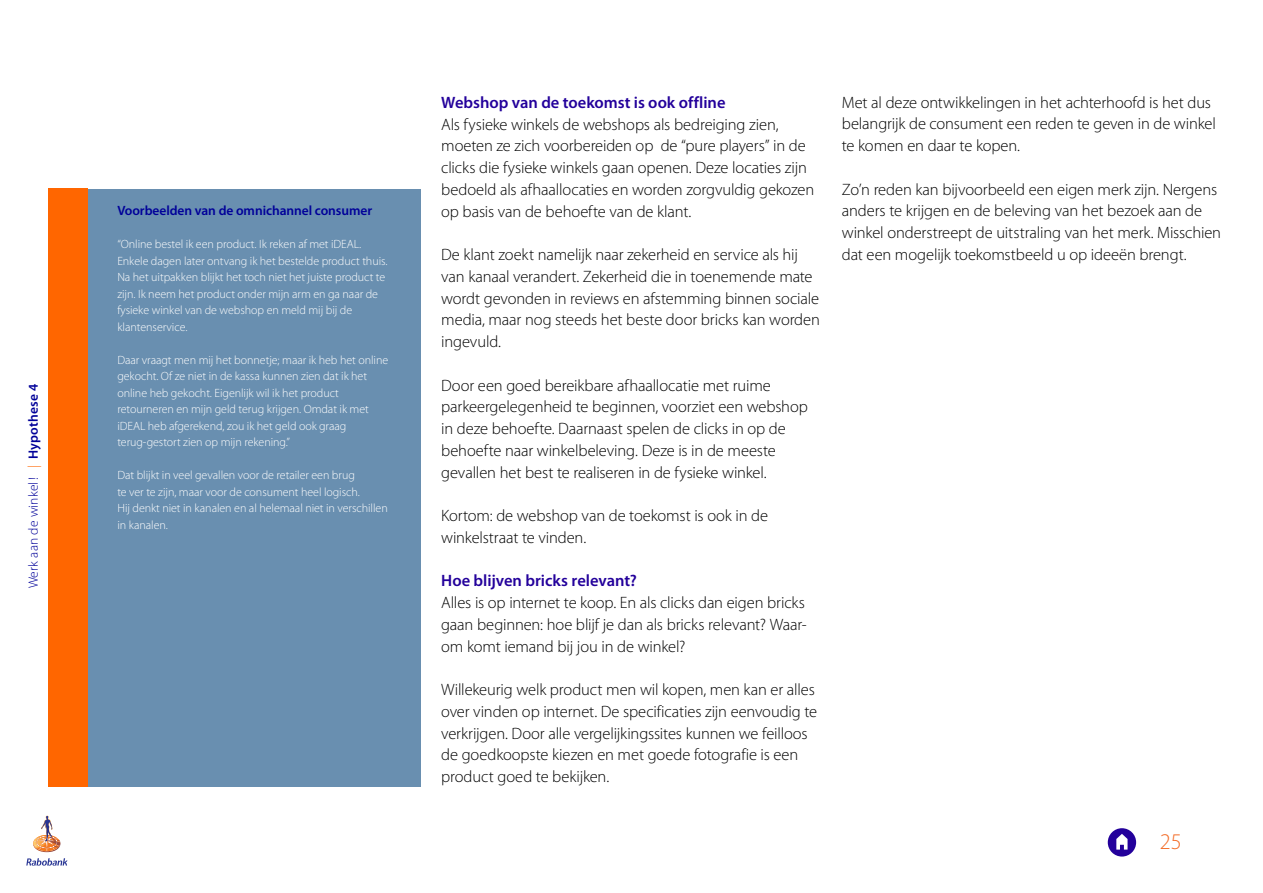
<style>
.page{position:relative;width:1263px;height:893px;background:#fff}
.page>*{position:absolute;margin:0;border:0;box-sizing:border-box;transform-origin:0 0}
.t1{font:300 22.5px "Myriad Pro";color:#f36a24}
.t2{font:300 16.5px/21.8px "Myriad Pro";letter-spacing:-.01em;color:#000}
.t3{font:600 16.5px "Myriad Pro";color:#23009b}
.t4{font:600 13.5px "Myriad Pro";letter-spacing:-.005em;color:#009}
.t5{font:300 13.5px "Myriad Pro";letter-spacing:.01em;color:#009}
.t6{font:300 12px/16.5px "Myriad Pro";letter-spacing:-.005em;color:#fff}
.s1{color:#f60}
.s2{font-weight:600}
</style>
<div class="page">
<div style="left:88px;top:189px;width:333px;height:598px;background:#698fb0"></div>
<div style="left:44px;top:188px;width:44px;height:599px;background:#f60"></div>
<div style="left:0;top:0;width:48px;height:893px;background:#fff"></div>
<svg style="left:26px;top:858px;width:42px;height:8px"></svg>
<svg style="left:33px;top:815px;width:28px;height:37px"></svg>
<div style="left:1108px;top:828px;width:28px;height:28px;background:#23009b;border-radius:50%"></div>
<svg style="left:1116px;top:834px;width:11px;height:16px"></svg>
<p class="t5" style="left:25px;top:588px;width:206px;rotate:-90deg">Werk aan de winkel! <span class="s1">|</span> <span class="s2">Hypothese 4</span></p>
<p class="t4" style="left:117px;top:202px;width:256px">Voorbeelden van de omnichannel consumer</p>
<p class="t6" style="left:117px;top:236px;width:272px">“Online bestel ik een product. Ik reken af met iDEAL.<br>Enkele dagen later ontvang ik het bestelde product thuis.<br>Na het uitpakken blijkt het toch niet het juiste product te zijn. Ik neem het product onder mijn arm en ga naar de fysieke winkel van de webshop en meld mij bij de klantenservice.</p>
<p class="t6" style="left:117px;top:351px;width:272px">Daar vraagt men mij het bonnetje; maar ik heb het online gekocht. Of ze niet in de kassa kunnen zien dat ik het online heb gekocht. Eigenlijk wil ik het product retourneren en mijn geld terug krijgen. Omdat ik met iDEAL heb afgerekend, zou ik het geld ook graag terug-gestort zien op mijn rekening.”</p>
<p class="t6" style="left:117px;top:467px;width:272px">Dat blijkt in veel gevallen voor de retailer een brug<br>te ver te zijn, maar voor de consument heel logisch.<br>Hij denkt niet in kanalen en al helemaal niet in verschillen in kanalen.</p>
<p class="t3" style="left:441px;top:92px;width:286px">Webshop van de toekomst is ook offline</p>
<p class="t2" style="left:441px;top:113px;width:374px">Als fysieke winkels de webshops als bedreiging zien, moeten ze zich voorbereiden op de “pure players” in de clicks die fysieke winkels gaan openen. Deze locaties zijn bedoeld als afhaallocaties en worden zorgvuldig gekozen op basis van de behoefte van de klant.</p>
<p class="t2" style="left:441px;top:243px;width:380px">De klant zoekt namelijk naar zekerheid en service als hij van kanaal verandert. Zekerheid die in toenemende mate wordt gevonden in reviews en afstemming binnen sociale media, maar nog steeds het beste door bricks kan worden ingevuld.</p>
<p class="t2" style="left:441px;top:374px;width:368px">Door een goed bereikbare afhaallocatie met ruime parkeergelegenheid te beginnen, voorziet een webshop in deze behoefte. Daarnaast spelen de clicks in op de behoefte naar winkelbeleving. Deze is in de meeste gevallen het best te realiseren in de fysieke winkel.</p>
<p class="t2" style="left:441px;top:504px;width:328px">Kortom: de webshop van de toekomst is ook in de winkelstraat te vinden.</p>
<p class="t3" style="left:441px;top:570px;width:197px">Hoe blijven bricks relevant?</p>
<p class="t2" style="left:441px;top:591px;width:367px;text-align:justify">Alles is op internet te koop. En als clicks dan eigen bricks gaan beginnen: hoe blijf je dan als bricks relevant? Waar&shy;om komt iemand bij jou in de winkel?</p>
<p class="t2" style="left:441px;top:678px;width:377px">Willekeurig welk product men wil kopen, men kan er alles over vinden op internet. De specificaties zijn eenvoudig te verkrijgen. Door alle vergelijkingssites kunnen we feilloos de goedkoopste kiezen en met goede fotografie is een product goed te bekijken.</p>
<p class="t2" style="left:842px;top:91px;width:375px">Met al deze ontwikkelingen in het achterhoofd is het dus belangrijk de consument een reden te geven in de winkel te komen en daar te kopen.</p>
<p class="t2" style="left:842px;top:178px;width:381px">Zo’n reden kan bijvoorbeeld een eigen merk zijn. Nergens anders te krijgen en de beleving van het bezoek aan de winkel onderstreept de uitstraling van het merk. Misschien dat een mogelijk toekomstbeeld u op ideeën brengt.</p>
<h1 class="t1" style="left:1160px;top:827px;width:23px">25</h1>
</div>
